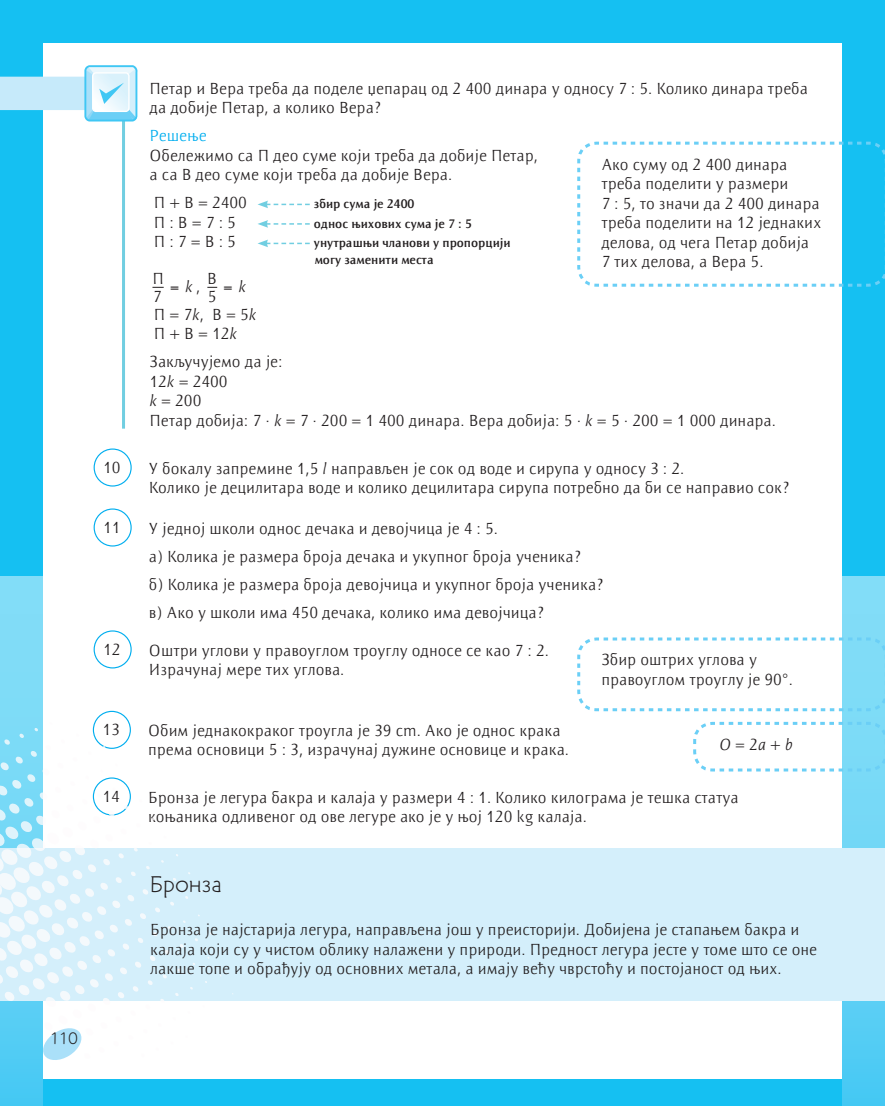
<style>
.page{position:relative;width:885px;height:1106px;background:#fff}
.page>*{position:absolute;margin:0;border:0;box-sizing:border-box;transform-origin:0 0}
.t1{font:22.5px "Grancla";color:#231f20}
.t2{font:300 16.5px/19.5px "Resavska Sans Cyr";color:#231f20}
.t3{font:300 16.5px "Resavska Sans Cyr";color:#00aeef}
.t4{font:16.5px "Grancla";color:#231f20}
.t5{font:italic 300 16.5px "Resavska Sans Latin";color:#231f20}
.t6{font:300 16.5px "Resavska Sans Latin";color:#231f20}
.t7{font:700 12.75px/16.5px "Resavska Sans Cyr";color:#231f20}
.s1{font-family:"Resavska Sans Latin";font-style:italic}
.s2{font-family:"Resavska Sans Latin"}
.s3{font-family:"Resavska Sans Cyr";font-style:normal}
.s4{font-style:italic}
</style>
<div class="page">
<div style="left:842px;top:0;width:42px;height:1106px;background:#15c0f2"></div>
<div style="left:0;top:0;width:43px;height:1106px;background:#15c0f2"></div>
<div style="left:0;top:0;width:884px;height:43px;background:#15c0f2"></div>
<div style="left:0;top:1079px;width:884px;height:27px;background:#15c0f2"></div>
<hr style="left:884px;top:0;width:1px;height:43px;background:#15c0f2">
<svg style="left:0;top:576px;width:43px;height:530px;background:#73d7f6"></svg>
<svg style="left:842px;top:576px;width:42px;height:530px;background:#69d4f5"></svg>
<svg style="left:884px;top:576px;width:1px;height:530px"></svg>
<svg style="left:257px;top:200px;width:53px;height:8px"></svg>
<svg style="left:258px;top:220px;width:52px;height:8px"></svg>
<svg style="left:257px;top:239px;width:53px;height:8px"></svg>
<svg style="left:152px;top:287px;width:12px;height:1px"></svg>
<hr style="left:122px;top:109px;width:3px;height:319px;background:#71cee1">
<svg style="left:0;top:65px;width:137px;height:56px"></svg>
<svg style="left:577px;top:636px;width:308px;height:77px"></svg>
<svg style="left:884px;top:166px;width:1px;height:94px"></svg>
<svg style="left:577px;top:141px;width:307px;height:146px"></svg>
<svg style="left:693px;top:720px;width:191px;height:53px"></svg>
<div style="left:94px;top:448px;width:38px;height:38px;border:1px solid #00aeef;border-radius:50%"></div>
<div style="left:94px;top:508px;width:38px;height:38px;border:1px solid #00aeef;border-radius:50%"></div>
<div style="left:94px;top:630px;width:38px;height:38px;border:1px solid #00aeef;border-radius:50%"></div>
<div style="left:93px;top:711px;width:38px;height:38px;border:1px solid #00aeef;border-radius:50%"></div>
<div style="left:0;top:848px;width:884px;height:152px;background:#d4effb"></div>
<svg style="left:0;top:722px;width:212px;height:339px"></svg>
<p class="t2" style="left:103px;top:458px;width:19px">10</p>
<p class="t2" style="left:103px;top:518px;width:19px">11</p>
<p class="t2" style="left:103px;top:639px;width:19px">12</p>
<p class="t2" style="left:102px;top:720px;width:19px">13</p>
<p class="t2" style="left:102px;top:786px;width:19px">14</p>
<p class="t4" style="left:50px;top:1028px;width:29px">110</p>
<p class="t2" style="left:149px;top:78px;width:659px">Petar i Vera treba da podele xeparac od 2 400 dinara u odnosu 7 : 5. Koliko dinara treba da dobije Petar, a koliko Vera?</p>
<p class="t3" style="left:149px;top:127px;width:59px">Re{ewe</p>
<p class="t2" style="left:149px;top:145px;width:390px">Obele`imo sa P deo sume koji treba da dobije Petar, a sa V deo sume koji treba da dobije Vera.</p>
<p class="t2" style="left:154px;top:193px;width:95px">P + V = 2400</p>
<p class="t7" style="left:314px;top:196px;width:102px">zbir suma je 2400</p>
<p class="t2" style="left:154px;top:212px;width:84px">P : V = 7 : 5</p>
<p class="t7" style="left:314px;top:215px;width:159px">odnos wihovih suma je 7 : 5</p>
<p class="t2" style="left:154px;top:232px;width:84px">P : 7 = V : 5</p>
<p class="t7" style="left:314px;top:235px;width:198px">unutra{wi ~lanovi u proporciji mogu zameniti mesta</p>
<p class="t2" style="left:152px;top:268px;width:13px">P</p>
<p class="t6" style="left:153px;top:287px;width:10px">7</p>
<p class="t2" style="left:601px;top:154px;width:221px">Ako sumu od 2 400 dinara treba podeliti u razmeri<br>7 : 5, to zna~i da 2 400 dinara treba podeliti na 12 jednakih delova, od ~ega Petar dobija<br>7 tih delova, a Vera 5.</p>
<p class="t2" style="left:207px;top:268px;width:11px">V</p>
<p class="t6" style="left:208px;top:287px;width:10px">5</p>
<p class="t5" style="left:238px;top:277px;width:9px">k</p>
<p class="t2" style="left:154px;top:305px;width:104px">P = 7<span class="s1">k</span>, V = 5<span class="s1">k<br></span>P + V = 12<span class="s1">k</span></p>
<p class="t2" style="left:149px;top:352px;width:628px">Zakqu~ujemo da je:<br>12<span class="s1">k</span> = 2400<br><span class="s1">k</span> = 200<br>Petar dobija: 7 <span class="s2">·</span> <span class="s1">k</span> = 7 <span class="s2">·</span> 200 = 1 400 dinara. Vera dobija: 5 <span class="s2">·</span> <span class="s1">k</span> = 5 <span class="s2">·</span> 200 = 1 000 dinara.</p>
<p class="t5" style="left:185px;top:277px;width:17px">k<span class="s3">,</span></p>
<p class="t2" style="left:149px;top:458px;width:642px">U bokalu zapremine 1,5 <span class="s1">l</span> napravqen je sok od vode i sirupa u odnosu 3 : 2.<br>Koliko je decilitara vode i koliko decilitara sirupa potrebno da bi se napravio sok?</p>
<p class="t2" style="left:149px;top:514px;width:456px;line-height:28px">U jednoj {koli odnos de~aka i devoj~ica je 4 : 5.<br>a) Kolika je razmera broja de~aka i ukupnog broja u~enika?<br>b) Kolika je razmera broja devoj~ica i ukupnog broja u~enika? v) Ako u {koli ima 450 de~aka, koliko ima devoj~ica?</p>
<p class="t2" style="left:149px;top:640px;width:401px">O{tri uglovi u pravouglom trouglu odnose se kao 7 : 2.<br>Izra~unaj mere tih uglova.</p>
<p class="t2" style="left:601px;top:650px;width:193px">Zbir o{trih uglova u pravouglom trouglu je 90°.</p>
<p class="t2" style="left:148px;top:720px;width:422px">Obim jednakokrakog trougla je 39 <span class="s2">cm</span>. Ako je odnos kraka prema osnovici 5 : 3, izra~unaj du`ine osnovice i kraka.</p>
<p class="t2" style="left:148px;top:787px;width:592px">Bronza je legura bakra i kalaja u razmeri 4 : 1. Koliko kilograma je te{ka statua kowanika odlivenog od ove legure ako je u woj 120 <span class="s2">kg</span> kalaja.</p>
<p class="t2" style="left:719px;top:735px;width:75px"><span class="s4">O</span> = 2<span class="s4">a</span> + <span class="s1">b</span></p>
<h1 class="t1" style="left:150px;top:871px;width:73px">Бронза</h1>
<p class="t2" style="left:150px;top:920px;width:668px">Bronza je najstarija legura, napravqena jo{ u preistoriji. Dobijena je stapawem bakra i kalaja koji su u ~istom obliku nala`eni u prirodi. Prednost legura jeste u tome {to se one lak{e tope i obra|uju od osnovnih metala, a imaju ve}u ~vrsto}u i postojanost od wih.</p>
</div>
